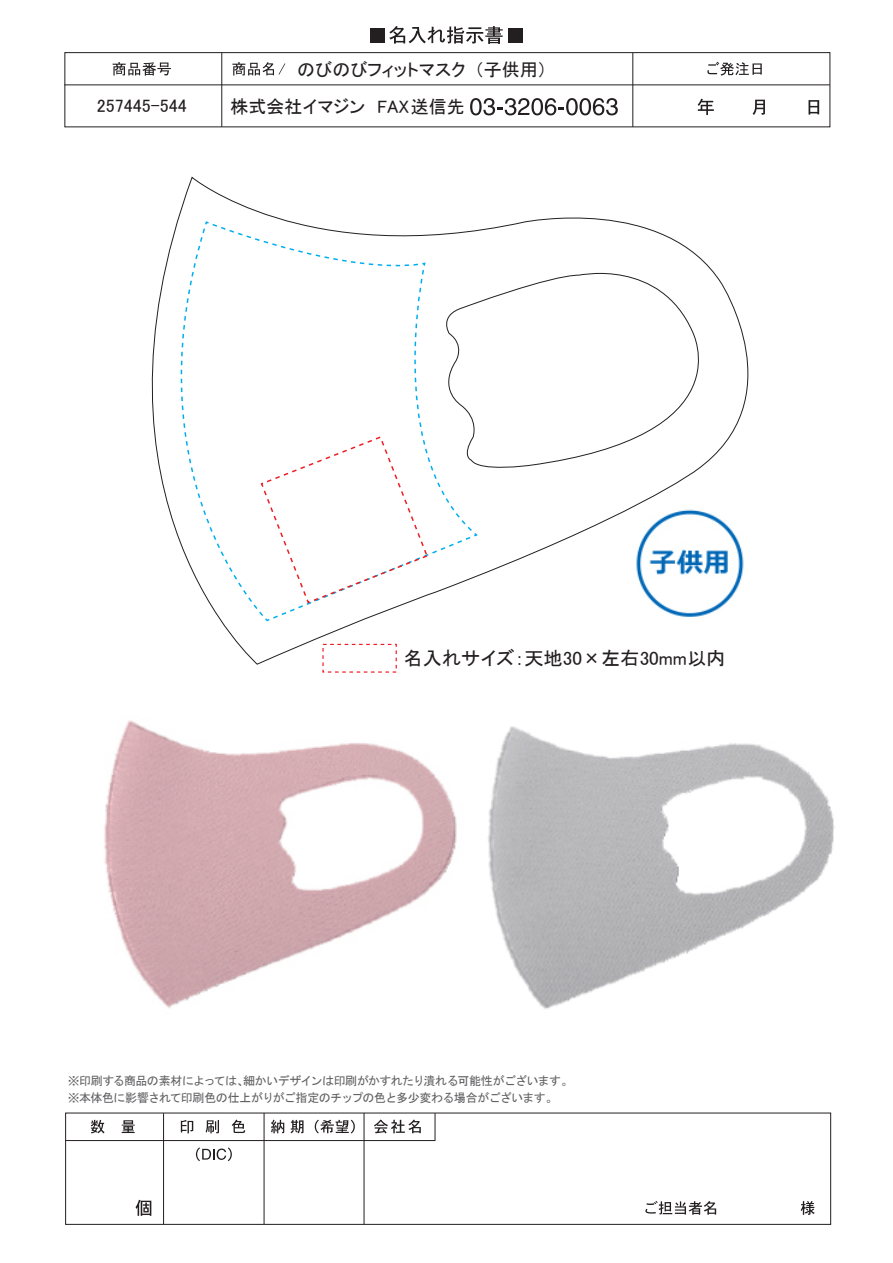
<style>
.page{position:relative;width:893px;height:1263px;background:#fff}
.page>*{position:absolute;margin:0;border:0;box-sizing:border-box;transform-origin:0 0}
.t1{font:19.2px "MS P Gothic";color:#231f20}
.t2{font:18px "MS P Gothic";color:#231f20}
.t3{font:12px/17px "MS Gothic";letter-spacing:-.045em;color:#616164}
</style>
<div class="page">
<div style="left:65px;top:1113px;width:766px;height:112px;border:1px solid #231f20"></div>
<hr style="left:264px;top:1113px;width:1px;height:111px;background:#231f20">
<hr style="left:163px;top:1113px;width:1px;height:111px;background:#231f20">
<hr style="left:364px;top:1113px;width:1px;height:111px;background:#231f20">
<svg style="left:65px;top:1112px;width:371px;height:29px"></svg>
<svg style="left:196px;top:1147px;width:36px;height:14px"></svg>
<svg style="left:136px;top:1200px;width:15px;height:16px"></svg>
<svg style="left:645px;top:1201px;width:71px;height:14px"></svg>
<svg style="left:801px;top:1201px;width:14px;height:14px"></svg>
<div style="left:64px;top:52px;width:766px;height:75px;border:1px solid #231f20"></div>
<svg style="left:698px;top:99px;width:16px;height:16px"></svg>
<svg style="left:753px;top:100px;width:12px;height:15px"></svg>
<svg style="left:808px;top:100px;width:11px;height:15px"></svg>
<hr style="left:221px;top:53px;width:1px;height:74px;background:#231f20">
<div style="left:370px;top:28px;width:15px;height:14px;background:#231f20"></div>
<svg style="left:389px;top:26px;width:114px;height:18px"></svg>
<div style="left:508px;top:28px;width:15px;height:14px;background:#231f20"></div>
<svg style="left:470px;top:98px;width:148px;height:17px"></svg>
<hr style="left:632px;top:53px;width:1px;height:74px;background:#231f20">
<hr style="left:64px;top:84px;width:766px;height:1px;background:#231f20">
<svg style="left:113px;top:62px;width:58px;height:14px"></svg>
<svg style="left:232px;top:62px;width:53px;height:14px"></svg>
<svg style="left:707px;top:62px;width:55px;height:14px"></svg>
<svg style="left:176px;top:176px;width:573px;height:489px"></svg>
<svg style="left:479px;top:258px;width:267px;height:214px"></svg>
<img style="left:104px;top:720px;width:731px;height:289px">
<img style="left:632px;top:502px;width:117px;height:119px">
<svg style="left:151px;top:225px;width:53px;height:393px"></svg>
<svg style="left:204px;top:222px;width:275px;height:401px"></svg>
<h2 class="t2" style="left:97px;top:96px;width:91px">257445-544</h2>
<h2 class="t2" style="left:297px;top:60px;width:251px">のびのびフィットマスク（子供用）</h2>
<h2 class="t2" style="left:231px;top:98px;width:236px">株式会社イマジン FAX送信先</h2>
<h1 class="t1" style="left:404px;top:648px;width:323px">名入れサイズ：天地30×左右30mm以内</h1>
<p class="t3" style="left:68px;top:1072px;width:507px">※印刷する商品の素材によっては、細かいデザインは印刷がかすれたり潰れる可能性がございます。※本体色に影響されて印刷色の仕上がりがご指定のチップの色と多少変わる場合がございます。</p>
</div>
